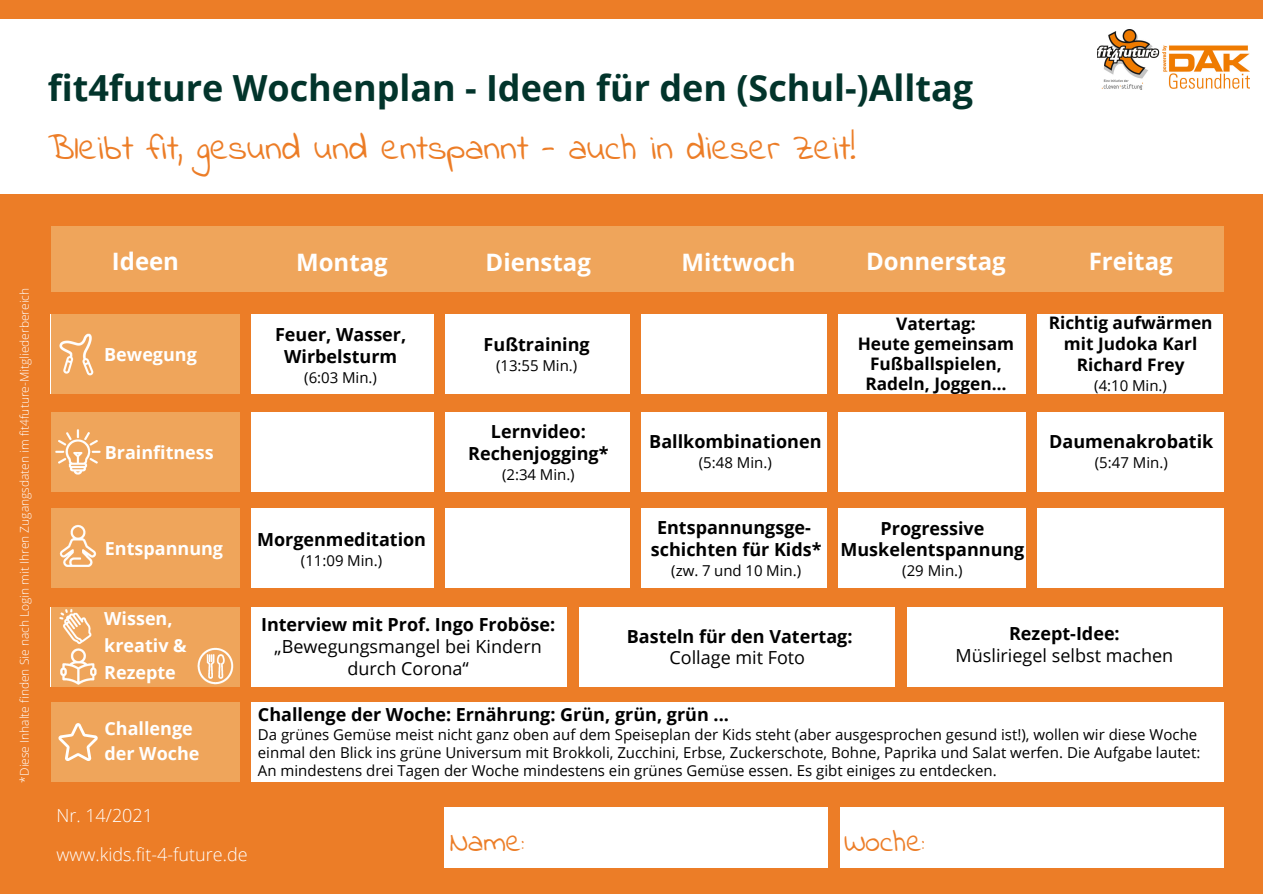
<style>
.page{position:relative;width:1263px;height:894px;background:#fff}
.page>*{position:absolute;margin:0;border:0;box-sizing:border-box;transform-origin:0 0}
.t1{font:700 36px "Open Sans";color:#02342b}
.t2{font:36px "Indie Flower";color:#ec7d27}
.t3{font:30px "Indie Flower";color:#ec7d27}
.t4{font:700 24px "Open Sans";color:#fff}
.t5{font:700 18px/21.6px "Open Sans";color:#000;text-align:center}
.t6{font:18px/21.6px "Open Sans";color:#000;text-align:center}
.t7{font:700 18px/27px "Open Sans";color:#fff}
.t8{font:300 18px/39.2px "Open Sans";color:#fff}
.t9{font:700 17.25px/19.8px "Open Sans";color:#000;text-align:center}
.t10{font:15px/17.9px "Open Sans";color:#000}
.t11{font:15px "Open Sans";color:#000}
.t12{font:300 12px "Open Sans";color:#fff}
.s1{font-style:inherit}
</style>
<div class="page">
<div style="left:0;top:0;width:1263px;height:893px;background:#ec7d27"></div>
<div style="left:51px;top:702px;width:1172px;height:79px;background:#fff"></div>
<div style="left:51px;top:702px;width:192px;height:79px;background:#efa55b"></div>
<div style="left:51px;top:314px;width:1172px;height:79px;background:#fff"></div>
<div style="left:51px;top:314px;width:191px;height:79px;background:#efa55b"></div>
<div style="left:51px;top:412px;width:1172px;height:80px;background:#fff"></div>
<div style="left:51px;top:412px;width:192px;height:80px;background:#efa55b"></div>
<div style="left:51px;top:508px;width:1172px;height:80px;background:#fff"></div>
<div style="left:51px;top:508px;width:191px;height:80px;background:#efa55b"></div>
<div style="left:51px;top:606px;width:1172px;height:80px;background:#fff"></div>
<div style="left:51px;top:606px;width:191px;height:80px;background:#efa55b"></div>
<div style="left:1026px;top:215px;width:10px;height:387px;background:#ec7d27"></div>
<div style="left:444px;top:807px;width:384px;height:60px;background:#fff"></div>
<div style="left:840px;top:807px;width:383px;height:60px;background:#fff"></div>
<div style="left:240px;top:300px;width:10px;height:486px;background:#ec7d27"></div>
<div style="left:434px;top:205px;width:10px;height:397px;background:#ec7d27"></div>
<div style="left:631px;top:209px;width:10px;height:388px;background:#ec7d27"></div>
<div style="left:828px;top:206px;width:10px;height:392px;background:#ec7d27"></div>
<div style="left:51px;top:227px;width:1172px;height:65px;background:#efa55b"></div>
<img style="left:56px;top:429px;width:45px;height:45px">
<img style="left:50px;top:327px;width:44px;height:54px">
<img style="left:59px;top:525px;width:38px;height:42px">
<img style="left:51px;top:606px;width:48px;height:34px">
<img style="left:52px;top:640px;width:52px;height:47px">
<svg style="left:58px;top:723px;width:40px;height:37px"></svg>
<div style="left:567px;top:602px;width:11px;height:93px;background:#ec7d27"></div>
<div style="left:895px;top:602px;width:11px;height:93px;background:#ec7d27"></div>
<div style="left:0;top:20px;width:1262px;height:174px;background:#fff"></div>
<img style="left:1097px;top:30px;width:153px;height:59px">
<img style="left:191px;top:647px;width:48px;height:40px">
<h1 class="t1" style="left:48px;top:63px;width:927px">fit4future Wochenplan - Ideen für den (Schul-)Alltag</h1>
<h1 class="t2" style="left:48px;top:124px;width:809px">Bleibt fit, gesund und entspannt - auch in dieser Zeit!</h1>
<p class="t12" style="left:16px;top:782px;width:496px;rotate:-90deg">*Diese Inhalte finden Sie nach Login mit Ihren Zugangsdaten im fit4future-Mitgliederbereich</p>
<p class="t4" style="left:112px;top:244px;width:69px">Ideen</p>
<p class="t4" style="left:296px;top:245px;width:93px">Montag</p>
<p class="t4" style="left:486px;top:245px;width:107px">Dienstag</p>
<p class="t4" style="left:681px;top:245px;width:116px">Mittwoch</p>
<p class="t4" style="left:1089px;top:245px;width:85px">Freitag</p>
<h3 class="t4" style="left:866px;top:244px;width:141px">Donnerstag</h3>
<p class="t7" style="left:104px;top:340px;width:94px">Bewegung</p>
<p class="t7" style="left:105px;top:438px;width:111px">Brainfitness</p>
<p class="t5" style="left:275px;top:323px;width:133px">Feuer, Wasser,<br>Wirbelsturm</p>
<p class="t11" style="left:304px;top:367px;width:74px">(6:03 Min.)</p>
<p class="t5" style="left:484px;top:333px;width:108px">Fußtraining</p>
<p class="t11" style="left:496px;top:355px;width:83px">(13:55 Min.)</p>
<p class="t5" style="left:468px;top:419px;width:142px;line-height:22.2px">Lernvideo:<br>Rechenjogging*</p>
<p class="t11" style="left:502px;top:464px;width:74px">(2:34 Min.)</p>
<p class="t5" style="left:649px;top:430px;width:174px">Ballkombinationen</p>
<p class="t11" style="left:699px;top:452px;width:75px">(5:48 Min.)</p>
<p class="t9" style="left:858px;top:313px;width:158px">Vatertag:<br>Heute gemeinsam<br>Fußballspielen,<br>Radeln, Joggen…</p>
<p class="t9" style="left:1049px;top:311px;width:165px;line-height:21.3px">Richtig aufwärmen mit Judoka Karl<br>Richard Frey</p>
<p class="t11" style="left:1094px;top:375px;width:74px">(4:10 Min.)</p>
<p class="t5" style="left:1049px;top:430px;width:166px">Daumenakrobatik</p>
<p class="t11" style="left:1095px;top:452px;width:75px">(5:47 Min.)</p>
<p class="t7" style="left:105px;top:534px;width:120px">Entspannung</p>
<p class="t5" style="left:257px;top:527px;width:171px">Morgenmeditation</p>
<p class="t11" style="left:301px;top:549px;width:83px">(11:09 Min.)</p>
<p class="t5" style="left:651px;top:515px;width:172px;line-height:22.4px">Entspannungsge&shy;schichten für Kids*</p>
<p class="t11" style="left:671px;top:560px;width:131px">(<span class="s1">zw. 7 und</span> 10 Min.)</p>
<p class="t5" style="left:840px;top:516px;width:185px">Progressive<br>Muskelentspannung</p>
<p class="t10" style="left:902px;top:560px;width:62px">(<span class="s1">29</span> Min.)</p>
<p class="t7" style="left:104px;top:604px;width:84px">Wissen, kreativ &amp;<br>Rezepte</p>
<p class="t7" style="left:104px;top:715px;width:97px;line-height:24.9px">Challenge der Woche</p>
<p class="t5" style="left:261px;top:613px;width:296px">Interview mit Prof. Ingo Froböse:</p>
<p class="t6" style="left:275px;top:635px;width:269px">„Bewegungsmangel bei Kindern durch Corona“</p>
<p class="t5" style="left:627px;top:624px;width:227px">Basteln für den Vatertag:</p>
<p class="t6" style="left:669px;top:646px;width:137px">Collage mit Foto</p>
<p class="t5" style="left:1009px;top:622px;width:112px">Rezept-Idee:</p>
<p class="t6" style="left:956px;top:644px;width:219px">Müsliriegel selbst machen</p>
<p class="t5" style="left:258px;top:702px;width:473px">Challenge der Woche: Ernährung: Grün, grün, grün ...</p>
<p class="t10" style="left:258px;top:725px;width:944px">Da grünes Gemüse meist nicht ganz oben auf dem Speiseplan der Kids steht (aber ausgesprochen gesund ist!), wollen wir diese Woche einmal den Blick ins grüne Universum mit Brokkoli, Zucchini, Erbse, Zuckerschote, Bohne, Paprika und Salat werfen. Die Aufgabe lautet:<br>An mindestens drei Tagen der Woche mindestens ein grünes Gemüse essen. Es gibt einiges zu entdecken.</p>
<p class="t8" style="left:56px;top:794px;width:193px">Nr. 14/2021 www.kids.fit-4-future.de</p>
<h2 class="t3" style="left:450px;top:821px;width:75px">Name:</h2>
<h2 class="t3" style="left:844px;top:821px;width:82px">Woche:</h2>
</div>
